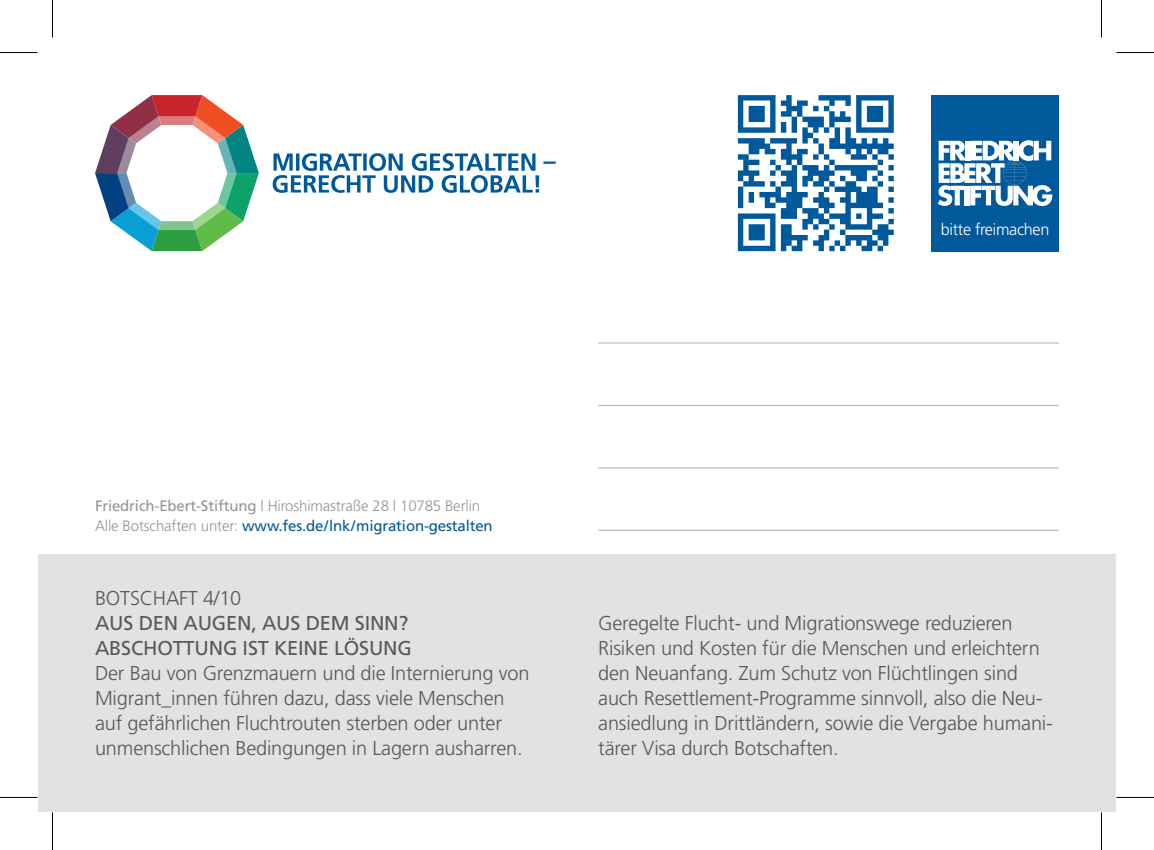
<style>
.page{position:relative;width:1154px;height:850px;background:#fff}
.page>*{position:absolute;margin:0;border:0;box-sizing:border-box;transform-origin:0 0}
.t1{font:300 20px/25px "Frutiger";letter-spacing:-.01em;color:#57585a}
.t2{font:20px/25px "Frutiger";letter-spacing:-.01em;color:#57585a}
.t3{font:300 16.25px "Frutiger";letter-spacing:-.02em;color:#fff}
.t4{font:300 15px/20px "Frutiger";letter-spacing:-.01em;color:#939598}
.s1{font-weight:400}
.s2{font-weight:400;color:#00599b}
</style>
<div class="page">
<div style="left:38px;top:554px;width:1077px;height:257px;background:#e1e2e4"></div>
<hr style="left:598px;top:342px;width:461px;height:1px;background:#bcbdc0">
<hr style="left:598px;top:404px;width:461px;height:2px;background:#bcbdc0">
<hr style="left:598px;top:467px;width:461px;height:1px;background:#bcbdc0">
<hr style="left:598px;top:529px;width:461px;height:1px;background:#bcbdc0">
<svg style="left:273px;top:153px;width:283px;height:40px"></svg>
<svg style="left:95px;top:95px;width:164px;height:156px"></svg>
<div style="left:931px;top:95px;width:128px;height:156px;background:#00599b"></div>
<svg style="left:938px;top:140px;width:114px;height:66px"></svg>
<svg style="left:738px;top:95px;width:156px;height:156px"></svg>
<hr style="left:0;top:52px;width:38px;height:1px;background:#000">
<hr style="left:1116px;top:52px;width:38px;height:1px;background:#000">
<hr style="left:0;top:796px;width:38px;height:1px;background:#000">
<hr style="left:1116px;top:796px;width:38px;height:1px;background:#000">
<hr style="left:52px;top:0;width:1px;height:38px;background:#000">
<hr style="left:52px;top:812px;width:1px;height:37px;background:#000">
<hr style="left:1101px;top:0;width:1px;height:38px;background:#000">
<hr style="left:1101px;top:812px;width:1px;height:37px;background:#000">
<p class="t3" style="left:941px;top:220px;width:110px">bitte freimachen</p>
<p class="t4" style="left:95px;top:495px;width:399px"><span class="s1">Friedrich-Ebert-Stiftung</span> | Hiroshimastraße 28 | 10785 Berlin<br>Alle Botschaften unter: <span class="s2">www.fes.de/lnk/migration-gestalten</span></p>
<p class="t1" style="left:95px;top:585px;width:148px">BOTSCHAFT 4/10</p>
<p class="t2" style="left:95px;top:609px;width:318px">AUS DEN AUGEN, AUS DEM SINN?<br>ABSCHOTTUNG IST KEINE LÖSUNG</p>
<p class="t1" style="left:95px;top:660px;width:436px">Der Bau von Grenzmauern und die Internierung von Migrant_innen führen dazu, dass viele Menschen auf gefährlichen Fluchtrouten sterben oder unter unmenschlichen Bedingungen in Lagern ausharren.</p>
<p class="t1" style="left:598px;top:610px;width:456px">Geregelte Flucht- und Migrationswege reduzieren Risiken und Kosten für die Menschen und erleichtern den Neuanfang. Zum Schutz von Flüchtlingen sind auch Resettlement-Programme sinnvoll, also die Neu&shy;ansiedlung in Drittländern, sowie die Vergabe humani&shy;tärer Visa durch Botschaften.</p>
</div>
